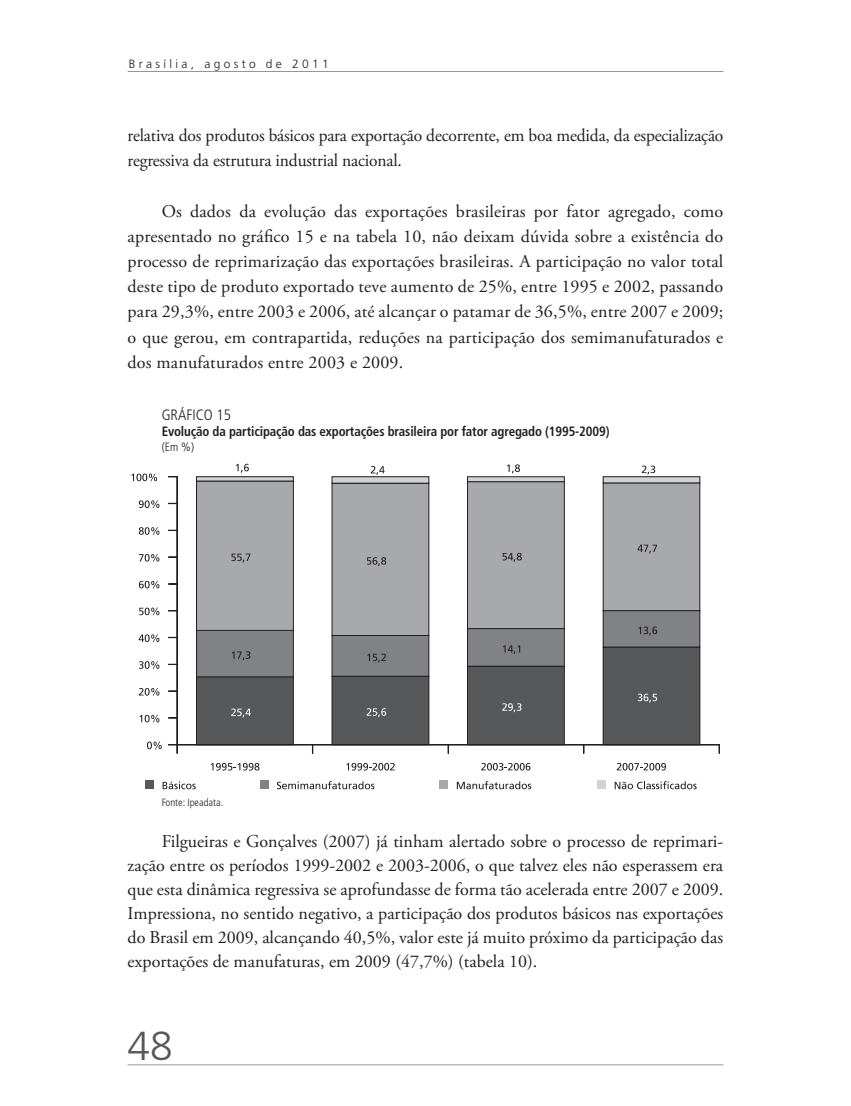
<style>
.page{position:relative;width:851px;height:1106px;background:#fff}
.page>*{position:absolute;margin:0;border:0;box-sizing:border-box;transform-origin:0 0}
.t1{font:300 40.5px "Frutiger";color:#57585a}
.t2{font:18px/25.2px "Adobe Garamond Pro";letter-spacing:-.01em;color:#231f20;text-align:justify}
.t3{font:condensed 15px "Frutiger 47 Light";color:#231f20}
.t4{font:condensed 13.5px "Frutiger 67 Bold";letter-spacing:-.01em;color:#231f20;scale:.96 1}
.t5{font:300 12px "Frutiger";letter-spacing:.28em;color:#231f20}
.t6{font:condensed 12px "Frutiger 47 Light";color:#231f20}
.t7{font:condensed 10.5px "Frutiger 47 Light";color:#231f20}
</style>
<div class="page">
<hr style="left:128px;top:71px;width:595px;height:1px;background:#939598">
<hr style="left:128px;top:1064px;width:595px;height:1px;background:#939598">
<div style="left:196px;top:677px;width:97px;height:67px;background:#57585a"></div>
<div style="left:196px;top:676px;width:97px;height:69px;border:1px solid #231f20"></div>
<div style="left:332px;top:676px;width:97px;height:68px;background:#57585a"></div>
<div style="left:332px;top:676px;width:97px;height:69px;border:1px solid #231f20"></div>
<div style="left:467px;top:666px;width:97px;height:78px;background:#57585a"></div>
<div style="left:467px;top:666px;width:97px;height:79px;border:1px solid #231f20"></div>
<div style="left:603px;top:647px;width:96px;height:97px;background:#57585a"></div>
<div style="left:603px;top:647px;width:97px;height:98px;border:1px solid #231f20"></div>
<div style="left:196px;top:630px;width:97px;height:47px;background:#808285"></div>
<div style="left:196px;top:630px;width:97px;height:47px;border:1px solid #231f20"></div>
<div style="left:332px;top:635px;width:97px;height:41px;background:#808285"></div>
<div style="left:332px;top:635px;width:97px;height:41px;border:1px solid #231f20"></div>
<div style="left:467px;top:628px;width:97px;height:38px;background:#808285"></div>
<div style="left:467px;top:628px;width:97px;height:38px;border:1px solid #231f20"></div>
<div style="left:603px;top:610px;width:96px;height:37px;background:#808285"></div>
<div style="left:603px;top:610px;width:97px;height:37px;border:1px solid #231f20"></div>
<div style="left:196px;top:481px;width:97px;height:149px;background:#a8a9ad"></div>
<div style="left:196px;top:481px;width:97px;height:149px;border:1px solid #231f20"></div>
<div style="left:332px;top:483px;width:97px;height:152px;background:#a8a9ad"></div>
<div style="left:332px;top:483px;width:97px;height:152px;border:1px solid #231f20"></div>
<div style="left:467px;top:481px;width:97px;height:147px;background:#a8a9ad"></div>
<div style="left:467px;top:481px;width:97px;height:147px;border:1px solid #231f20"></div>
<div style="left:603px;top:483px;width:96px;height:127px;background:#a8a9ad"></div>
<div style="left:603px;top:482px;width:97px;height:129px;border:1px solid #231f20"></div>
<hr style="left:196px;top:477px;width:97px;height:4px;background:#d1d2d4">
<div style="left:196px;top:476px;width:97px;height:5px;border:1px solid #231f20"></div>
<div style="left:332px;top:477px;width:97px;height:6px;background:#d1d2d4"></div>
<div style="left:332px;top:476px;width:97px;height:7px;border:1px solid #231f20"></div>
<hr style="left:467px;top:477px;width:97px;height:4px;background:#d1d2d4">
<div style="left:467px;top:476px;width:97px;height:6px;border:1px solid #231f20"></div>
<div style="left:603px;top:477px;width:96px;height:6px;background:#d1d2d4"></div>
<div style="left:603px;top:476px;width:97px;height:7px;border:1px solid #231f20"></div>
<div style="left:176px;top:476px;width:2px;height:269px;border:1px solid #231f20"></div>
<svg style="left:168px;top:690px;width:9px;height:2px"></svg>
<svg style="left:168px;top:583px;width:9px;height:2px"></svg>
<div style="left:177px;top:744px;width:542px;height:1px;border:1px solid #231f20"></div>
<svg style="left:168px;top:744px;width:10px;height:9px"></svg>
<svg style="left:718px;top:744px;width:2px;height:9px"></svg>
<svg style="left:231px;top:708px;width:20px;height:9px"></svg>
<svg style="left:366px;top:708px;width:20px;height:9px"></svg>
<svg style="left:502px;top:703px;width:19px;height:9px"></svg>
<svg style="left:637px;top:693px;width:20px;height:9px"></svg>
<svg style="left:232px;top:651px;width:18px;height:9px"></svg>
<svg style="left:367px;top:653px;width:19px;height:9px"></svg>
<svg style="left:503px;top:645px;width:17px;height:9px"></svg>
<svg style="left:638px;top:626px;width:19px;height:9px"></svg>
<svg style="left:231px;top:553px;width:19px;height:9px"></svg>
<svg style="left:367px;top:557px;width:19px;height:9px"></svg>
<svg style="left:502px;top:553px;width:19px;height:8px"></svg>
<svg style="left:637px;top:544px;width:20px;height:9px"></svg>
<svg style="left:236px;top:464px;width:13px;height:8px"></svg>
<svg style="left:371px;top:466px;width:13px;height:9px"></svg>
<svg style="left:507px;top:464px;width:13px;height:9px"></svg>
<svg style="left:641px;top:465px;width:14px;height:9px"></svg>
<svg style="left:147px;top:741px;width:15px;height:8px"></svg>
<svg style="left:139px;top:714px;width:20px;height:8px"></svg>
<svg style="left:139px;top:688px;width:20px;height:7px"></svg>
<svg style="left:139px;top:661px;width:20px;height:8px"></svg>
<svg style="left:138px;top:634px;width:21px;height:8px"></svg>
<svg style="left:139px;top:607px;width:20px;height:8px"></svg>
<svg style="left:139px;top:580px;width:20px;height:8px"></svg>
<svg style="left:139px;top:554px;width:20px;height:7px"></svg>
<svg style="left:139px;top:527px;width:20px;height:8px"></svg>
<svg style="left:139px;top:500px;width:20px;height:8px"></svg>
<svg style="left:131px;top:473px;width:26px;height:8px"></svg>
<svg style="left:211px;top:763px;width:48px;height:7px"></svg>
<svg style="left:346px;top:763px;width:48px;height:7px"></svg>
<svg style="left:481px;top:763px;width:49px;height:7px"></svg>
<svg style="left:616px;top:763px;width:49px;height:7px"></svg>
<svg style="left:162px;top:781px;width:34px;height:8px"></svg>
<svg style="left:277px;top:781px;width:97px;height:8px"></svg>
<svg style="left:456px;top:781px;width:75px;height:8px"></svg>
<svg style="left:614px;top:781px;width:82px;height:8px"></svg>
<div style="left:145px;top:780px;width:9px;height:8px;background:#57585a"></div>
<div style="left:260px;top:780px;width:9px;height:8px;background:#808285"></div>
<div style="left:439px;top:780px;width:9px;height:8px;background:#a8a9ad"></div>
<div style="left:597px;top:780px;width:9px;height:8px;background:#d1d2d4"></div>
<p class="t5" style="left:129px;top:57px;width:201px">Brasília, agosto de 2011</p>
<p class="t2" style="left:128px;top:123px;width:597px">relativa dos produtos básicos para exportação decorrente, em boa medida, da especialização regressiva da estrutura industrial nacional.</p>
<p class="t2" style="left:128px;top:199px;width:597px;text-indent:34px">Os dados da evolução das exportações brasileiras por fator agregado, como apresentado no gráfico 15 e na tabela 10, não deixam dúvida sobre a existência do processo de reprimarização das exportações brasileiras. A participação no valor total deste tipo de produto exportado teve aumento de 25%, entre 1995 e 2002, passando para 29,3%, entre 2003 e 2006, até alcançar o patamar de 36,5%, entre 2007 e 2009; o que gerou, em contrapartida, reduções na participação dos semimanufaturados e dos manufaturados entre 2003 e 2009.</p>
<p class="t3" style="left:162px;top:406px;width:71px">GRÁFICO 15</p>
<p class="t4" style="left:162px;top:423px;width:468px">Evolução da participação das exportações brasileira por fator agregado (1995-2009)</p>
<p class="t6" style="left:162px;top:439px;width:34px">(Em %)</p>
<p class="t7" style="left:162px;top:796px;width:63px">Fonte: Ipeadata.</p>
<p class="t2" style="left:128px;top:830px;width:597px;line-height:24px;text-indent:34px">Filgueiras e Gonçalves (2007) já tinham alertado sobre o processo de reprimari&shy;zação entre os períodos 1999-2002 e 2003-2006, o que talvez eles não esperassem era que esta dinâmica regressiva se aprofundasse de forma tão acelerada entre 2007 e 2009.<br>Impressiona, no sentido negativo, a participação dos produtos básicos nas exportações do Brasil em 2009, alcançando 40,5%, valor este já muito próximo da participação das exportações de manufaturas, em 2009 (47,7%) (tabela 10).</p>
<h1 class="t1" style="left:128px;top:1022px;width:47px">48</h1>
</div>
